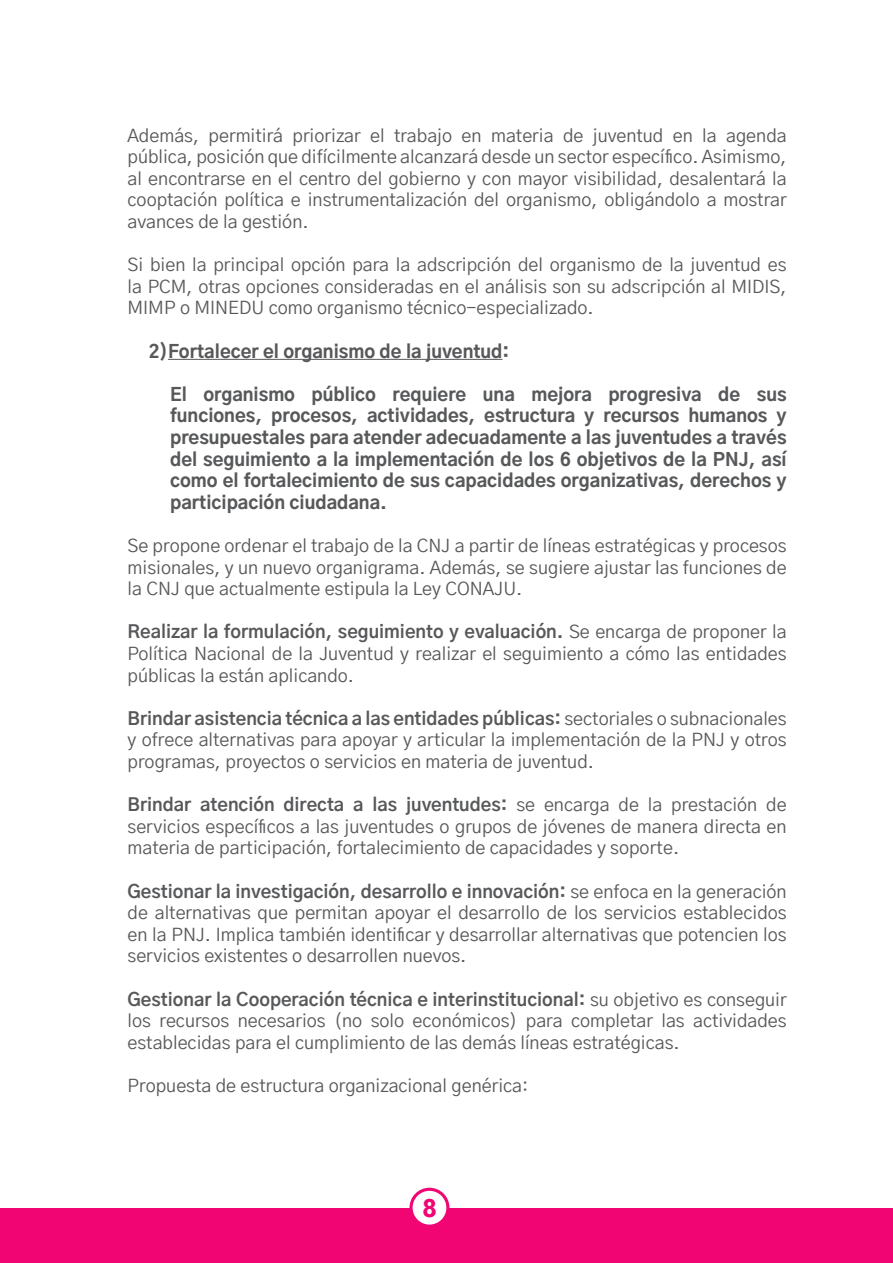
<style>
.page{position:relative;width:893px;height:1263px;background:#fff}
.page>*{position:absolute;margin:0;border:0;box-sizing:border-box;transform-origin:0 0}
.t1{font:900 22.5px "Gothic A1";color:#f00573}
.t2{font:18px/21.6px "Gothic A1";color:#57585a;text-align:justify}
.t3{font:800 18px/21.6px "Gothic A1";color:#57585a;text-align:justify}
.s1{font-weight:700}
</style>
<div class="page">
<div style="left:0;top:1209px;width:893px;height:54px;background:#f00573"></div>
<svg style="left:409px;top:1188px;width:40px;height:40px"></svg>
<div style="left:413px;top:1191px;width:33px;height:33px;background:#fff;border-radius:50%"></div>
<hr style="left:168px;top:359px;width:334px;height:1px;background:#57585a">
<p class="t2" style="left:128px;top:124px;width:661px">Además, permitirá priorizar el trabajo en materia de juventud en la agenda pública, posición que difícilmente alcanzará desde un sector específico. Asimismo, al encontrarse en el centro del gobierno y con mayor visibilidad, desalentará la cooptación política e instrumentalización del organismo, obligándolo a mostrar avances de la gestión.</p>
<p class="t2" style="left:128px;top:253px;width:661px">Si bien la principal opción para la adscripción del organismo de la juventud es la PCM, otras opciones consideradas en el análisis son su adscripción al MIDIS, MIMP o MINEDU como organismo técnico-especializado.</p>
<p class="t3" style="left:149px;top:339px;width:362px">2)Fortalecer el organismo de la juventud:</p>
<p class="t3" style="left:170px;top:383px;width:618px">El organismo público requiere una mejora progresiva de sus funciones, procesos, actividades, estructura y recursos humanos y presupuestales para atender adecuadamente a las juventudes a través del seguimiento a la implementación de los 6 objetivos de la PNJ, así como el fortalecimiento de sus capacidades organizativas, derechos y participación ciudadana.</p>
<p class="t2" style="left:128px;top:534px;width:661px">Se propone ordenar el trabajo de la CNJ a partir de líneas estratégicas y procesos misionales, y un nuevo organigrama. Además, se sugiere ajustar las funciones de la CNJ que actualmente estipula la Ley CONAJU.</p>
<p class="t2" style="left:128px;top:620px;width:661px"><span class="s1">Realizar la formulación, seguimiento y evaluación.</span> Se encarga de proponer la Política Nacional de la Juventud y realizar el seguimiento a cómo las entidades públicas la están aplicando.</p>
<p class="t2" style="left:128px;top:707px;width:661px"><span class="s1">Brindar asistencia técnica a las entidades públicas:</span> sectoriales o subnacionales y ofrece alternativas para apoyar y articular la implementación de la PNJ y otros programas, proyectos o servicios en materia de juventud.</p>
<p class="t2" style="left:128px;top:793px;width:661px"><span class="s1">Brindar atención directa a las juventudes:</span> se encarga de la prestación de servicios específicos a las juventudes o grupos de jóvenes de manera directa en materia de participación, fortalecimiento de capacidades y soporte.</p>
<p class="t2" style="left:128px;top:880px;width:661px"><span class="s1">Gestionar la investigación, desarrollo e innovación:</span> se enfoca en la generación de alternativas que permitan apoyar el desarrollo de los servicios establecidos en la PNJ. Implica también identificar y desarrollar alternativas que potencien los servicios existentes o desarrollen nuevos.</p>
<p class="t2" style="left:128px;top:988px;width:661px"><span class="s1">Gestionar la Cooperación técnica e interinstitucional:</span> su objetivo es conseguir los recursos necesarios (no solo económicos) para completar las actividades establecidas para el cumplimiento de las demás líneas estratégicas.</p>
<p class="t2" style="left:128px;top:1074px;width:402px">Propuesta de estructura organizacional genérica:</p>
<p class="t1" style="left:423px;top:1190px;width:15px">8</p>
</div>
